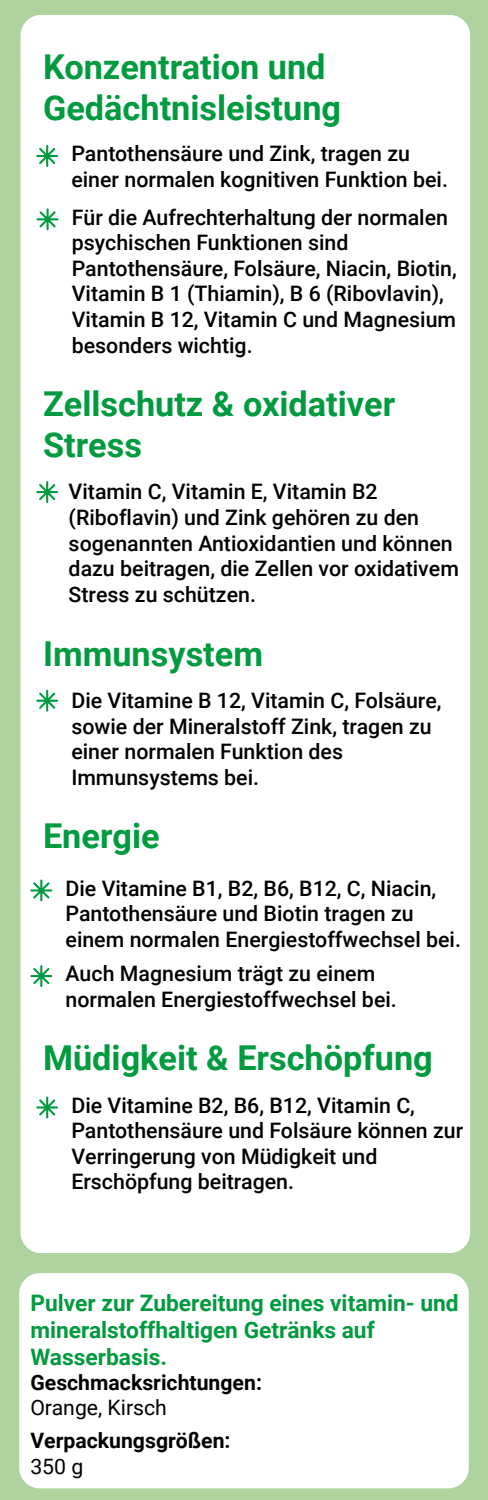
<style>
.page{position:relative;width:488px;height:1500px;background:#aed39e}
.page>*{position:absolute;margin:0;border:0;box-sizing:border-box;transform-origin:0 0}
.t1{font:700 34.25px/41.1px "Roboto";color:#009a3f}
.t2{font:700 22.7px/27.2px "Roboto";color:#009a3f}
.t3{font:500 21.35px/25.6px "Roboto";color:#000}
.t4{font:700 21.2px/25.4px "Roboto";color:#000}
.s1{font-weight:400}
</style>
<div class="page">
<div style="left:21px;top:15px;width:449px;height:1238px;background:#fff"></div>
<svg style="left:36px;top:145px;width:22px;height:22px"></svg>
<svg style="left:37px;top:208px;width:21px;height:22px"></svg>
<svg style="left:36px;top:481px;width:22px;height:22px"></svg>
<svg style="left:36px;top:690px;width:22px;height:22px"></svg>
<div style="left:19px;top:1273px;width:449px;height:215px;background:#fff"></div>
<svg style="left:30px;top:880px;width:22px;height:21px"></svg>
<svg style="left:30px;top:965px;width:22px;height:22px"></svg>
<svg style="left:36px;top:1097px;width:22px;height:21px"></svg>
<h1 class="t1" style="left:43px;top:45px;width:299px">Konzentration und<br>Gedächtnisleistung</h1>
<p class="t3" style="left:71px;top:140px;width:378px">Pantothensäure und Zink, tragen zu einer normalen kognitiven Funktion bei.</p>
<p class="t3" style="left:72px;top:203px;width:386px">Für die Aufrechterhaltung der normalen psychischen Funktionen sind Pantothensäure, Folsäure, Niacin, Biotin, Vitamin B 1 (Thiamin), B 6 (Ribovlavin), Vitamin B 12, Vitamin C und Magnesium besonders wichtig.</p>
<h1 class="t1" style="left:43px;top:382px;width:353px">Zellschutz &amp; oxidativer<br>Stress</h1>
<p class="t3" style="left:69px;top:478px;width:391px">Vitamin C, Vitamin E, Vitamin B2 (Riboflavin) und Zink gehören zu den sogenannten Antioxidantien und können dazu beitragen, die Zellen vor oxidativem Stress zu schützen.</p>
<h1 class="t1" style="left:43px;top:632px;width:221px">Immunsystem</h1>
<p class="t3" style="left:71px;top:687px;width:371px">Die Vitamine B 12, Vitamin C, Folsäure, sowie der Mineralstoff Zink, tragen zu einer normalen Funktion des<br>Immunsystems bei.</p>
<h1 class="t1" style="left:43px;top:814px;width:118px">Energie</h1>
<p class="t3" style="left:65px;top:874px;width:397px">Die Vitamine B1, B2, B6, B12, C, Niacin,<br>Pantothensäure und Biotin tragen zu einem normalen Energiestoffwechsel bei.</p>
<p class="t3" style="left:65px;top:960px;width:333px">Auch Magnesium trägt zu einem normalen Energiestoffwechsel bei.</p>
<h1 class="t1" style="left:43px;top:1036px;width:391px">Müdigkeit &amp; Erschöpfung</h1>
<p class="t3" style="left:71px;top:1091px;width:393px">Die Vitamine B2, B6, B12, Vitamin C, Pantothensäure und Folsäure können zur Verringerung von Müdigkeit und Erschöpfung beitragen.</p>
<p class="t2" style="left:30px;top:1288px;width:429px">Pulver zur Zubereitung eines vitamin- und mineralstoffhaltigen Getränks auf<br>Wasserbasis.</p>
<p class="t4" style="left:30px;top:1369px;width:233px">Geschmacksrichtungen:<br><span class="s1">Orange, Kirsch</span></p>
<p class="t4" style="left:30px;top:1427px;width:202px">Verpackungsgrößen:<br><span class="s1">350 g</span></p>
</div>
